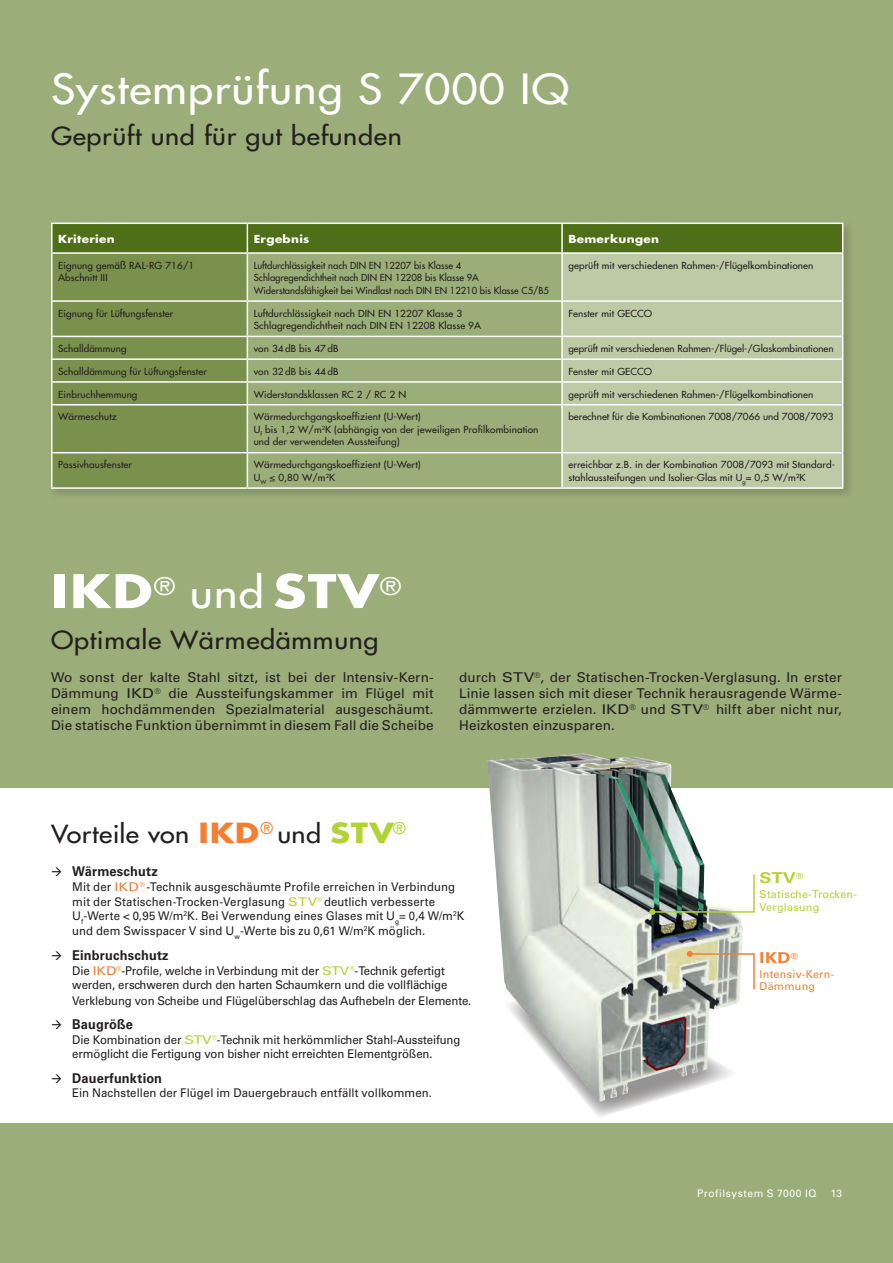
<style>
.page{position:relative;width:893px;height:1263px;background:#9bad78}
.page>*{position:absolute;margin:0;border:0;box-sizing:border-box;transform-origin:0 0}
.t1{font:700 45px "Futura CE";letter-spacing:.025em;color:#fff;scale:1.2 1}
.t2{font:40.5px "Futura LT";letter-spacing:.025em;color:#fff;scale:1.11 1}
.t3{font:24.3px "Futura LT";letter-spacing:.025em;color:#231f20;scale:1.11 1}
.t4{font:700 15px "Univers LT";color:#b3d234;scale:1.2 1}
.t5{font:700 15px "Univers LT";color:#f47f32;scale:1.2 1}
.t6{font:13.5px/16px "Univers LT";letter-spacing:.005em;color:#231f20;text-align:justify}
.t7{font:700 13.5px "Univers LT";letter-spacing:.01em;color:#231f20;scale:.95 1}
.t8{font:12px/15px "Univers LT";letter-spacing:-.01em;color:#231f20;scale:.95 1}
.t9{font:12px/14.5px "Univers LT";letter-spacing:.01em;color:#231f20;scale:.95 1}
.t10{font:700 10.8px "Futura CE";letter-spacing:.025em;color:#fff;scale:1.11 1}
.t11{font:10.8px/13.5px "Univers LT";letter-spacing:.025em;color:#b3d234}
.t12{font:10.8px/12px "Univers LT";letter-spacing:.025em;color:#f47f32}
.t13{font:10.5px "Univers LT";letter-spacing:.05em;color:#fff}
.t14{font:10.5px "Univers LT";letter-spacing:.05em;color:#fff;scale:.95 1}
.t15{font:9.45px/12.6px "Futura LT";letter-spacing:.01em;color:#231f20;scale:1.06 1}
.t16{font:9.45px/12.6px "Futura LT";letter-spacing:.01em;color:#231f20}
.t17{font:9.45px "Futura LT";letter-spacing:.01em;color:#231f20;scale:1.04 1}
.s1{font-family:"Univers CE";font-weight:500}
.s2{font-family:"Futura LT";font-weight:400;font-size:40.5px}
.s3{font-family:"Futura CE";font-weight:700;font-size:27px;color:#f47f32}
.s4{font-family:"Futura CE";font-weight:700;font-size:27px;color:#b3d234}
.s5{color:#f47f32}
.s6{color:#b3d234}
</style>
<div class="page">
<div style="left:0;top:788px;width:893px;height:335px;background:#fff"></div>
<img style="left:487px;top:753px;width:256px;height:198px">
<div style="left:48px;top:219px;width:807px;height:281px;background:#231f20;opacity:.2"></div>
<div style="left:53px;top:254px;width:194px;height:233px;background:#7a914e"></div>
<svg style="left:248px;top:254px;width:313px;height:233px"></svg>
<div style="left:563px;top:254px;width:279px;height:233px;background:#becaa6"></div>
<hr style="left:51px;top:223px;width:196px;height:1px;background:#fff">
<hr style="left:51px;top:224px;width:2px;height:28px;background:#fff">
<svg style="left:52px;top:223px;width:791px;height:29px;background:#557320"></svg>
<hr style="left:51px;top:252px;width:196px;height:2px;background:#fff">
<hr style="left:51px;top:254px;width:2px;height:46px;background:#fff">
<hr style="left:247px;top:252px;width:315px;height:2px;background:#fff">
<hr style="left:247px;top:254px;width:1px;height:46px;background:#fff">
<hr style="left:562px;top:252px;width:281px;height:2px;background:#fff">
<hr style="left:561px;top:254px;width:2px;height:46px;background:#fff">
<hr style="left:842px;top:254px;width:1px;height:46px;background:#fff">
<hr style="left:51px;top:300px;width:196px;height:2px;background:#fff">
<hr style="left:51px;top:302px;width:2px;height:34px;background:#fff">
<hr style="left:247px;top:300px;width:315px;height:2px;background:#fff">
<hr style="left:247px;top:302px;width:1px;height:34px;background:#fff">
<hr style="left:562px;top:300px;width:281px;height:2px;background:#fff">
<hr style="left:561px;top:302px;width:2px;height:34px;background:#fff">
<hr style="left:842px;top:302px;width:1px;height:34px;background:#fff">
<hr style="left:51px;top:336px;width:196px;height:1px;background:#fff">
<hr style="left:51px;top:337px;width:2px;height:21px;background:#fff">
<hr style="left:247px;top:336px;width:315px;height:1px;background:#fff">
<hr style="left:562px;top:336px;width:281px;height:1px;background:#fff">
<hr style="left:561px;top:337px;width:2px;height:21px;background:#fff">
<hr style="left:51px;top:358px;width:196px;height:2px;background:#fff">
<hr style="left:51px;top:360px;width:2px;height:21px;background:#fff">
<hr style="left:247px;top:358px;width:315px;height:2px;background:#fff">
<hr style="left:562px;top:358px;width:281px;height:2px;background:#fff">
<hr style="left:561px;top:360px;width:2px;height:21px;background:#fff">
<hr style="left:51px;top:381px;width:196px;height:2px;background:#fff">
<hr style="left:51px;top:383px;width:2px;height:21px;background:#fff">
<hr style="left:247px;top:381px;width:315px;height:2px;background:#fff">
<svg style="left:247px;top:337px;width:1px;height:67px"></svg>
<hr style="left:562px;top:381px;width:281px;height:2px;background:#fff">
<hr style="left:561px;top:383px;width:2px;height:21px;background:#fff">
<svg style="left:842px;top:337px;width:1px;height:67px"></svg>
<hr style="left:51px;top:404px;width:196px;height:1px;background:#fff">
<hr style="left:51px;top:405px;width:2px;height:47px;background:#fff">
<hr style="left:247px;top:404px;width:315px;height:1px;background:#fff">
<hr style="left:247px;top:405px;width:1px;height:47px;background:#fff">
<hr style="left:562px;top:404px;width:281px;height:1px;background:#fff">
<hr style="left:561px;top:405px;width:2px;height:47px;background:#fff">
<hr style="left:842px;top:405px;width:1px;height:47px;background:#fff">
<hr style="left:51px;top:452px;width:196px;height:1px;background:#fff">
<hr style="left:51px;top:453px;width:2px;height:34px;background:#fff">
<hr style="left:247px;top:452px;width:315px;height:1px;background:#fff">
<hr style="left:247px;top:453px;width:1px;height:34px;background:#fff">
<hr style="left:562px;top:452px;width:281px;height:1px;background:#fff">
<hr style="left:561px;top:453px;width:2px;height:34px;background:#fff">
<hr style="left:842px;top:453px;width:1px;height:34px;background:#fff">
<hr style="left:51px;top:487px;width:196px;height:2px;background:#fff">
<hr style="left:247px;top:487px;width:315px;height:2px;background:#fff">
<hr style="left:562px;top:487px;width:281px;height:2px;background:#fff">
<svg style="left:649px;top:873px;width:106px;height:42px"></svg>
<svg style="left:502px;top:951px;width:253px;height:165px"></svg>
<h2 class="t2" style="left:51px;top:62px;width:468px">Systemprüfung S 7000 IQ</h2>
<h3 class="t3" style="left:51px;top:120px;width:317px">Geprüft und für gut befunden</h3>
<p class="t10" style="left:58px;top:231px;width:52px">Kriterien</p>
<p class="t10" style="left:254px;top:231px;width:52px">Ergebnis</p>
<p class="t10" style="left:568px;top:231px;width:83px">Bemerkungen</p>
<p class="t15" style="left:58px;top:259px;width:130px">Eignung gemäß RAL-RG 716/1<br>Abschnitt III</p>
<p class="t16" style="left:254px;top:259px;width:297px">Luftdurchlässigkeit nach DIN EN 12207 bis Klasse 4<br>Schlagregendichtheit nach DIN EN 12208 bis Klasse 9A<br>Widerstandsfähigkeit bei Windlast nach DIN EN 12210 bis Klasse C5/B5</p>
<p class="t15" style="left:568px;top:259px;width:233px">geprüft mit verschiedenen Rahmen-/Flügelkombinationen</p>
<p class="t15" style="left:58px;top:307px;width:110px">Eignung für Lüftungsfenster</p>
<p class="t15" style="left:254px;top:307px;width:216px">Luftdurchlässigkeit nach DIN EN 12207 Klasse 3<br>Schlagregendichtheit nach DIN EN 12208 Klasse 9A</p>
<p class="t15" style="left:568px;top:307px;width:81px">Fenster mit GECCO</p>
<p class="t15" style="left:58px;top:342px;width:66px">Schalldämmung</p>
<p class="t15" style="left:254px;top:342px;width:81px">von 34 dB bis 47 dB</p>
<p class="t17" style="left:568px;top:342px;width:256px">geprüft mit verschiedenen Rahmen-/Flügel-/Glaskombinationen</p>
<p class="t15" style="left:58px;top:365px;width:142px">Schalldämmung für Lüftungsfenster</p>
<p class="t15" style="left:254px;top:365px;width:81px">von 32 dB bis 44 dB</p>
<p class="t15" style="left:568px;top:365px;width:81px">Fenster mit GECCO</p>
<p class="t15" style="left:58px;top:388px;width:76px">Einbruchhemmung</p>
<p class="t15" style="left:254px;top:388px;width:145px">Widerstandsklassen RC 2 / RC 2 N</p>
<p class="t15" style="left:568px;top:388px;width:233px">geprüft mit verschiedenen Rahmen-/Flügelkombinationen</p>
<p class="t15" style="left:58px;top:410px;width:57px">Wärmeschutz</p>
<p class="t15" style="left:254px;top:410px;width:270px">Wärmedurchgangskoeffizient (U-Wert)<br>U<sub>f</sub> bis 1,2 W/m<sup>2</sup>K (abhängig von der jeweiligen Profilkombination und der verwendeten Aussteifung)</p>
<p class="t15" style="left:568px;top:410px;width:252px">berechnet für die Kombinationen 7008/7066 und 7008/7093</p>
<p class="t15" style="left:58px;top:458px;width:71px">Passivhausfenster</p>
<p class="t15" style="left:254px;top:458px;width:159px">Wärmedurchgangskoeffizient (U-Wert)<br>U<sub>W</sub> <span class="s1">≤</span> 0,80 W/m<sup>2</sup>K</p>
<p class="t15" style="left:568px;top:458px;width:253px">erreichbar z.B. in der Kombination 7008/7093 mit Standard&shy;stahlaussteifungen und Isolier-Glas mit U<sub>g</sub>= 0,5 W/m²K</p>
<h1 class="t1" style="left:51px;top:558px;width:293px">IKD<sup>®</sup> <span class="s2">und</span> STV<sup>®</sup></h1>
<h3 class="t3" style="left:51px;top:624px;width:297px">Optimale Wärmedämmung</h3>
<h3 class="t6" style="left:51px;top:669px;width:384px">Wo sonst der kalte Stahl sitzt, ist bei der Intensiv-Kern-Dämmung IKD<sup>®</sup> die Aussteifungskammer im Flügel mit einem hochdämmenden Spezialmaterial ausgeschäumt.<br>Die statische Funktion übernimmt in diesem Fall die Scheibe</h3>
<h3 class="t6" style="left:459px;top:669px;width:384px">durch STV<sup>®</sup>, der Statischen-Trocken-Verglasung. In erster Linie lassen sich mit dieser Technik herausragende Wärme&shy;dämmwerte erzielen. IKD<sup>®</sup> und STV<sup>®</sup> hilft aber nicht nur, Heizkosten einzusparen.</h3>
<h3 class="t3" style="left:51px;top:818px;width:321px">Vorteile von <span class="s3">IKD</span><sup>®</sup> und <span class="s4">STV</span><sup>®</sup></h3>
<h3 class="t7" style="left:51px;top:863px;width:114px">→ Wärmeschutz</h3>
<p class="t9" style="left:72px;top:880px;width:414px">Mit der <span class="s5">IKD</span><sup>®</sup> -Technik ausgeschäumte Profile erreichen in Verbindung mit der Statischen-Trocken-Verglasung <span class="s6">STV</span><sup>®</sup> deutlich verbesserte U<sub>f</sub>-Werte &lt; 0,95 W/m<sup>2</sup>K. Bei Verwendung eines Glases mit U<sub>g</sub>= 0,4 W/m<sup>2</sup>K und dem Swisspacer V sind U<sub>w</sub>-Werte bis zu 0,61 W/m<sup>2</sup>K möglich.</p>
<h3 class="t7" style="left:51px;top:947px;width:125px">→ Einbruchschutz</h3>
<p class="t8" style="left:72px;top:963px;width:422px">Die <span class="s5">IKD</span><sup>®</sup>-Profile, welche in Verbindung mit der <span class="s6">STV</span><sup>®</sup>-Technik gefertigt werden, erschweren durch den harten Schaumkern und die vollflächige<br>Verklebung von Scheibe und Flügelüberschlag das Aufhebeln der Elemente.</p>
<h3 class="t7" style="left:51px;top:1016px;width:88px">→ Baugröße</h3>
<p class="t8" style="left:72px;top:1032px;width:410px;line-height:14.4px">Die Kombination der <span class="s6">STV</span><sup>®</sup>-Technik mit herkömmlicher Stahl-Aussteifung ermöglicht die Fertigung von bisher nicht erreichten Elementgrößen.</p>
<h3 class="t7" style="left:51px;top:1070px;width:118px">→ Dauerfunktion</h3>
<p class="t8" style="left:72px;top:1085px;width:380px">Ein Nachstellen der Flügel im Dauergebrauch entfällt vollkommen.</p>
<h3 class="t4" style="left:760px;top:869px;width:38px">STV<sup>®</sup></h3>
<p class="t11" style="left:760px;top:887px;width:98px">Statische-Trocken-<br>Verglasung</p>
<h3 class="t5" style="left:760px;top:949px;width:33px">IKD<sup>®</sup></h3>
<p class="t12" style="left:760px;top:968px;width:75px">Intensiv-Kern-<br>Dämmung</p>
<p class="t13" style="left:697px;top:1187px;width:121px">Profilsystem S 7000 IQ</p>
<p class="t14" style="left:831px;top:1187px;width:13px">13</p>
</div>
